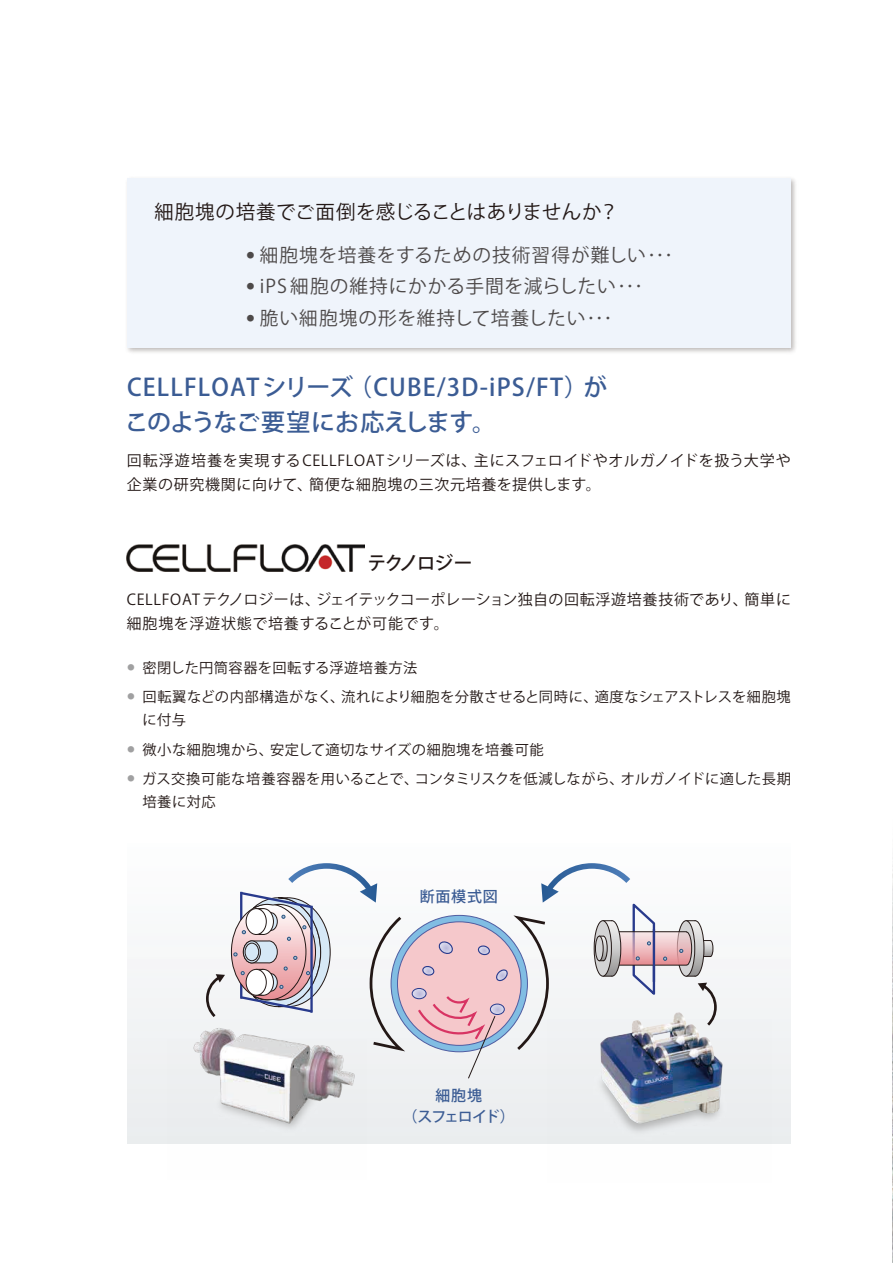
<style>
.page{position:relative;width:893px;height:1263px;background:#fff}
.page>*{position:absolute;margin:0;border:0;box-sizing:border-box;transform-origin:0 0}
.t1{font:500 24px/34.5px "Koz Go Pro";letter-spacing:.05em;color:#3b5c94}
.t2{font:19.5px "Koz Go Pro";letter-spacing:.025em;color:#231816}
.t3{font:18.75px "Koz Go Pro";letter-spacing:.05em;color:#4d4949}
.t4{font:500 18.75px "Koz Go Pro";letter-spacing:-.07em;color:#231816}
.t5{font:15px/24px "Koz Go Pro";letter-spacing:.045em;color:#231816}
.t6{font:500 15px/21px "Koz Go Pro";letter-spacing:-.06em;color:#3b5c94;text-align:center}
.t7{font:500 15px "Koz Go Pro";letter-spacing:.05em;color:#3b5c94}
.t8{font:14.25px/23.2px "Koz Go Pro";letter-spacing:.035em;color:#231816}
.s1{font-size:13.2px}
</style>
<div class="page">
<img style="left:892px;top:857px;width:1px;height:406px">
<div style="left:128px;top:843px;width:663px;height:301px;background:#f4f5f7"></div>
<img style="left:127px;top:178px;width:669px;height:175px">
<div style="left:128px;top:179px;width:663px;height:169px;background:#eff4fb"></div>
<div style="left:397px;top:922px;width:124px;height:123px;background:#f5c8cb;border-radius:50%"></div>
<svg style="left:206px;top:974px;width:19px;height:43px"></svg>
<svg style="left:412px;top:863px;width:305px;height:216px"></svg>
<svg style="left:231px;top:863px;width:174px;height:188px"></svg>
<img style="left:188px;top:1025px;width:173px;height:101px">
<img style="left:548px;top:1019px;width:224px;height:125px">
<img style="left:600px;top:1012px;width:123px;height:112px">
<img style="left:127px;top:545px;width:238px;height:27px">
<h2 class="t2" style="left:154px;top:199px;width:466px">細胞塊の培養でご面倒を感じることはありませんか？</h2>
<h3 class="t3" style="left:247px;top:243px;width:430px"><sup>●</sup> 細胞塊を培養をするための技術習得が難しい<span class="s1">・・・</span></h3>
<h3 class="t3" style="left:247px;top:274px;width:400px"><sup>●</sup> iPS 細胞の維持にかかる手間を減らしたい<span class="s1">・・・</span></h3>
<h3 class="t3" style="left:247px;top:306px;width:369px"><sup>●</sup> 脆い細胞塊の形を維持して培養したい<span class="s1">・・・</span></h3>
<h1 class="t1" style="left:125px;top:371px;width:484px">CELLFLOATシリーズ（CUBE/3D-iPS/FT）がこのようなご要望にお応えします。</h1>
<p class="t5" style="left:127px;top:449px;width:666px">回転浮遊培養を実現するCELLFLOATシリーズは、主にスフェロイドやオルガノイドを扱う大学や企業の研究機関に向けて、簡便な細胞塊の三次元培養を提供します。</p>
<h3 class="t4" style="left:367px;top:551px;width:107px">テクノロジー</h3>
<p class="t5" style="left:127px;top:588px;width:666px">CELLFOAT テクノロジーは、ジェイテックコーポレーション独自の回転浮遊培養技術であり、簡単に細胞塊を浮遊状態で培養することが可能です。</p>
<p class="t8" style="left:128px;top:656px;width:291px"><sup>●</sup> 密閉した円筒容器を回転する浮遊培養方法</p>
<p class="t8" style="left:143px;top:686px;width:650px;text-indent:-15px"><sup>●</sup> 回転翼などの内部構造がなく、流れにより細胞を分散させると同時に、適度なシェアストレスを細胞塊に付与</p>
<p class="t8" style="left:128px;top:738px;width:418px"><sup>●</sup> 微小な細胞塊から、安定して適切なサイズの細胞塊を培養可能</p>
<p class="t8" style="left:143px;top:767px;width:650px;text-indent:-15px"><sup>●</sup> ガス交換可能な培養容器を用いることで、コンタミリスクを低減しながら、オルガノイドに適した長期培養に対応</p>
<p class="t7" style="left:420px;top:887px;width:79px">断面模式図</p>
<p class="t6" style="left:403px;top:1086px;width:114px">細胞塊<br>（スフェロイド）</p>
</div>
